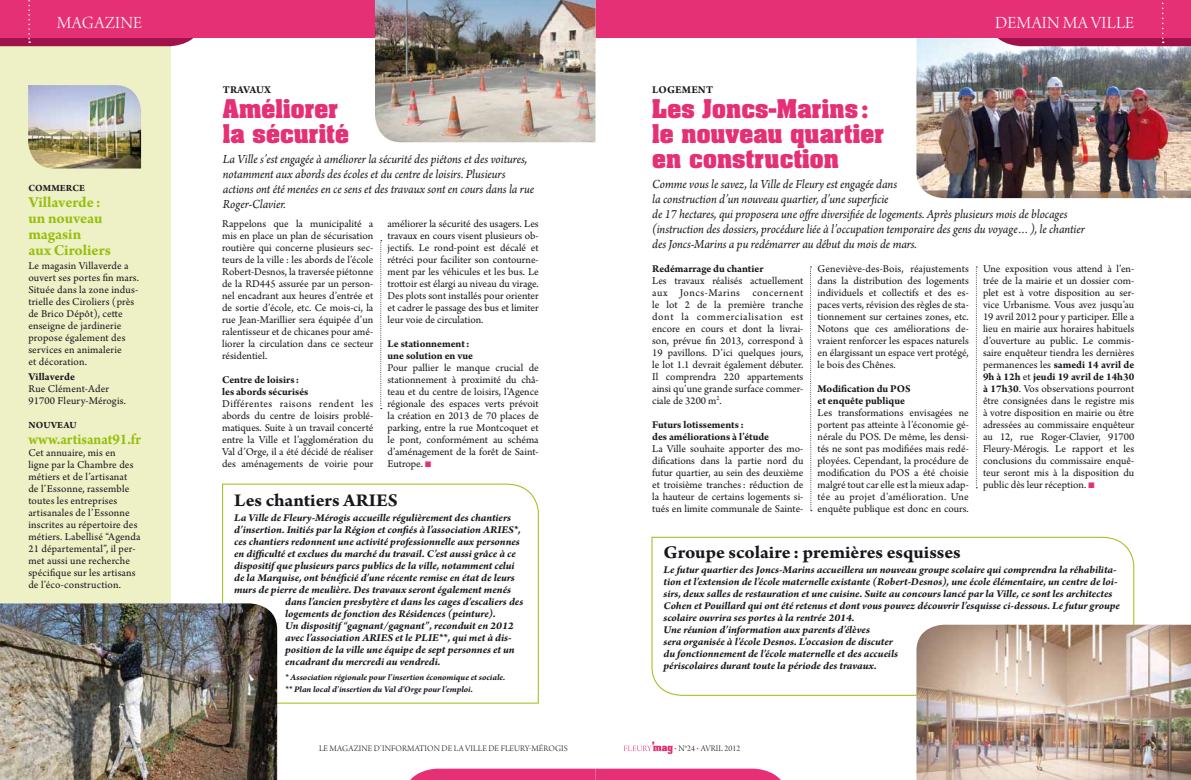
<style>
.page{position:relative;width:1191px;height:780px;background:#fff}
.page>*{position:absolute;margin:0;border:0;box-sizing:border-box;transform-origin:0 0}
.t1{font:700 22px/25px "Aachen Std";letter-spacing:.005em;color:#e53075}
.t2{font:700 19px "Arno Pro";color:#1a171c;scale:1.05 1}
.t3{font:18px "Arno Pro Light Display";color:#fff}
.t4{font:700 16px/16px "Arno Pro";color:#97bf0d}
.t5{font:700 16px "Arno Pro";color:#97bf0d;scale:.92 1}
.t6{font:italic 13px/15px "Arno Pro";letter-spacing:-.005em;color:#1a171c;scale:.96 1}
.t7{font:11px/12px "Arno Pro";letter-spacing:.005em;color:#1a171c;text-align:justify}
.t8{font:italic 700 11px/12px "Arno Pro";letter-spacing:-.005em;color:#1a171c;scale:1.05 1}
.t9{font:700 11px/12px "Arno Pro";color:#1a171c}
.t10{font:700 11px "Arno Pro";letter-spacing:.025em;color:#1a171c}
.t11{font:700 10px "Arno Pro";letter-spacing:.025em;color:#1a171c}
.t12{font:italic 700 9px/12px "Arno Pro";letter-spacing:-.005em;color:#1a171c;scale:1.05 1}
.t13{font:9px "Arno Pro Light Display";letter-spacing:.01em;color:#1a171c}
.s1{color:#e53075}
.s2{font-weight:700}
</style>
<div class="page">
<div style="left:0;top:0;width:170px;height:780px;background:#eef1c6"></div>
<img style="left:916px;top:38px;width:275px;height:160px">
<div style="left:0;top:0;width:1191px;height:38px;background:#e53075"></div>
<svg style="left:986px;top:2px;width:205px;height:44px"></svg>
<svg style="left:0;top:0;width:194px;height:46px"></svg>
<svg style="left:410px;top:768px;width:371px;height:12px;background:#e74482"></svg>
<svg style="left:624px;top:741px;width:48px;height:13px"></svg>
<svg style="left:380px;top:240px;width:2px;height:169px"></svg>
<svg style="left:810px;top:266px;width:2px;height:245px"></svg>
<svg style="left:976px;top:266px;width:1px;height:222px"></svg>
<svg style="left:651px;top:536px;width:483px;height:160px"></svg>
<svg style="left:222px;top:483px;width:317px;height:221px"></svg>
<img style="left:916px;top:624px;width:275px;height:156px">
<img style="left:0;top:603px;width:277px;height:177px">
<img style="left:28px;top:85px;width:113px;height:83px">
<img style="left:375px;top:0;width:220px;height:142px">
<h3 class="t3" style="left:57px;top:13px;width:12px">MAGAZINE</h3>
<h3 class="t3" style="left:995px;top:13px;width:12px">DEMAIN</h3>
<h3 class="t3" style="left:1062px;top:13px;width:38px">MA VILLE</h3>
<p class="t11" style="left:28px;top:182px;width:58px">commerce</p>
<h3 class="t4" style="left:28px;top:194px;width:84px">Villaverde : un nouveau magasin<br>aux Ciroliers</h3>
<p class="t7" style="left:28px;top:261px;width:112px;text-align:left">Le magasin Villaverde a ouvert ses portes fin mars.<br>Située dans la zone indus&shy;trielle des Ciroliers (près de Brico Dépôt), cette enseigne de jardinerie propose également des services en animalerie<br>et décoration.</p>
<p class="t9" style="left:28px;top:371px;width:48px">Villaverde</p>
<p class="t7" style="left:28px;top:383px;width:99px">Rue Clément-Ader<br>91700 Fleury-Mérogis.</p>
<p class="t11" style="left:28px;top:419px;width:48px">Nouveau</p>
<h3 class="t5" style="left:28px;top:430px;width:124px">www.artisanat91.fr</h3>
<p class="t7" style="left:28px;top:447px;width:114px;text-align:left">Cet annuaire, mis en<br>ligne par la Chambre des métiers et de l’artisanat<br>de l’Essonne, rassemble toutes les entreprises artisanales de l’Essonne inscrites au répertoire des métiers. Labellisé “Agenda<br>21 départemental”, il per&shy;met aussi une recherche spécifique sur les artisans de l’éco-construction.</p>
<p class="t9" style="left:223px;top:84px;width:50px">travaux</p>
<h1 class="t1" style="left:223px;top:96px;width:128px">Améliorer la sécurité</h1>
<p class="t6" style="left:223px;top:152px;width:326px">La Ville s’est engagée à améliorer la sécurité des piétons et des voitures, notamment aux abords des écoles et du centre de loisirs. Plusieurs actions ont été menées en ce sens et des travaux sont en cours dans la rue Roger-Clavier.</p>
<p class="t7" style="left:222px;top:218px;width:153px">Rappelons que la municipalité a mis en place un plan de sécurisation routière qui concerne plusieurs sec&shy;teurs de la ville : les abords de l’école Robert-Desnos, la traversée piétonne de la RD445 assurée par un person&shy;nel encadrant aux heures d’entrée et de sortie d’école, etc. Ce mois-ci, la rue Jean-Marillier sera équipée d’un ralentisseur et de chicanes pour amé&shy;liorer la circulation dans ce secteur résidentiel.</p>
<p class="t9" style="left:222px;top:374px;width:88px">Centre de loisirs: les abords sécurisés</p>
<p class="t7" style="left:222px;top:398px;width:153px">Différentes raisons rendent les abords du centre de loisirs problé&shy;matiques. Suite à un travail concerté entre la Ville et l’agglomération du Val d’Orge, il a été décidé de réaliser des aménagements de voirie pour</p>
<p class="t7" style="left:387px;top:218px;width:153px">améliorer la sécurité des usagers. Les travaux en cours visent plusieurs ob&shy;jectifs. Le rond-point est décalé et rétréci pour faciliter son contourne&shy;ment par les véhicules et les bus. Le trottoir est élargi au niveau du virage.<br>Des plots sont installés pour orienter et cadrer le passage des bus et limiter leur voie de circulation.</p>
<p class="t9" style="left:387px;top:338px;width:87px">Le stationnement: une solution en vue</p>
<p class="t7" style="left:387px;top:362px;width:153px">Pour pallier le manque crucial de stationnement à proximité du châ&shy;teau et du centre de loisirs, l’Agence régionale des espaces verts prévoit la création en 2013 de 70 places de parking, entre la rue Montcoquet et le pont, conformément au schéma d’aménagement de la forêt de Saint-Eutrope. <span class="s1">■</span></p>
<h2 class="t2" style="left:234px;top:489px;width:116px">Les chantiers ARIES</h2>
<p class="t8" style="left:234px;top:512px;width:265px">La Ville de Fleury-Mérogis accueille régulièrement des chantiers</p>
<p class="t8" style="left:234px;top:524px;width:274px">d’insertion. Initiés par la Région et confiés à l’association ARIES*,</p>
<p class="t8" style="left:234px;top:536px;width:273px">ces chantiers redonnent une activité professionnelle aux personnes</p>
<p class="t8" style="left:234px;top:548px;width:270px">en difficulté et exclues du marché du travail. C’est aussi grâce à ce</p>
<p class="t8" style="left:234px;top:560px;width:269px">dispositif que plusieurs parcs publics de la ville, notamment celui</p>
<p class="t8" style="left:234px;top:572px;width:269px">de la Marquise, ont bénéficié d’une récente remise en état de leurs</p>
<p class="t8" style="left:234px;top:584px;width:265px">murs de pierre de meulière. Des travaux seront également menés</p>
<p class="t8" style="left:285px;top:596px;width:228px">dans l’ancien presbytère et dans les cages d'escaliers des</p>
<p class="t8" style="left:285px;top:608px;width:202px">logements de fonction des Résidences (peinture).</p>
<p class="t8" style="left:285px;top:620px;width:219px">Un dispositif “gagnant/gagnant”, reconduit en 2012</p>
<p class="t8" style="left:285px;top:632px;width:217px">avec l’association ARIES et le PLIE**, qui met à dis-</p>
<p class="t8" style="left:285px;top:644px;width:220px">position de la ville une équipe de sept personnes et un</p>
<p class="t8" style="left:285px;top:656px;width:149px">encadrant du mercredi au vendredi.</p>
<p class="t12" style="left:285px;top:671px;width:211px">* Association régionale pour l’insertion économique et sociale. ** Plan local d’insertion du Val d’Orge pour l’emploi.</p>
<p class="t10" style="left:652px;top:83px;width:62px">logement</p>
<h1 class="t1" style="left:652px;top:96px;width:234px">Les Joncs-Marins : le nouveau quartier en construction</h1>
<p class="t6" style="left:652px;top:177px;width:452px">Comme vous le savez, la Ville de Fleury est engagée dans<br>la construction d’un nouveau quartier, d’une superficie<br>de 17 hectares, qui proposera une offre diversifiée de logements. Après plusieurs mois de blocages (instruction des dossiers, procédure liée à l’occupation temporaire des gens du voyage…), le chantier des Joncs-Marins a pu redémarrer au début du mois de mars.</p>
<p class="t9" style="left:652px;top:263px;width:113px">Redémarrage du chantier</p>
<p class="t7" style="left:652px;top:275px;width:153px">Les travaux réalisés actuellement aux Joncs-Marins concernent le lot 2 de la première tranche dont la commercialisation est encore en cours et dont la livrai&shy;son, prévue fin 2013, correspond à 19 pavillons. D’ici quelques jours, le lot 1.1 devrait également débuter.<br>Il comprendra 220 appartements ainsi qu’une grande surface commer&shy;ciale de 3200 m<sup>2</sup>.</p>
<p class="t9" style="left:652px;top:419px;width:118px">Futurs lotissements:<br>des améliorations à l’étude</p>
<p class="t7" style="left:652px;top:443px;width:153px">La Ville souhaite apporter des mo&shy;difications dans la partie nord du futur quartier, au sein des deuxième et troisième tranches: réduction de la hauteur de certains logements si&shy;tués en limite communale de Sainte-</p>
<p class="t7" style="left:817px;top:263px;width:153px">Geneviève-des-Bois, réajustements dans la distribution des logements individuels et collectifs et des es&shy;paces verts, révision des règles de sta&shy;tionnement sur certaines zones, etc.<br>Notons que ces améliorations de&shy;vraient renforcer les espaces naturels en élargissant un espace vert protégé, le bois des Chênes.</p>
<p class="t9" style="left:817px;top:383px;width:89px">Modification du POS et enquête publique</p>
<p class="t7" style="left:817px;top:407px;width:153px">Les transformations envisagées ne portent pas atteinte à l’économie gé&shy;nérale du POS. De même, les densi&shy;tés ne sont pas modifiées mais redé&shy;ployées. Cependant, la procédure de modification du POS a été choisie malgré tout car elle est la mieux adap&shy;tée au projet d’amélioration. Une enquête publique est donc en cours.</p>
<p class="t7" style="left:983px;top:263px;width:153px">Une exposition vous attend à l’en&shy;trée de la mairie et un dossier com&shy;plet est à votre disposition au ser&shy;vice Urbanisme. Vous avez jusqu’au 19 avril 2012 pour y participer. Elle a lieu en mairie aux horaires habituels d’ouverture au public. Le commis&shy;saire enquêteur tiendra les dernières permanences les <span class="s2">samedi 14 avril de 9h à 12h</span> et <span class="s2">jeudi 19 avril de 14h30 à 17h30</span>. Vos observations pourront être consignées dans le registre mis à votre disposition en mairie ou être adressées au commissaire enquêteur au 12, rue Roger-Clavier, 91700<br>Fleury-Mérogis. Le rapport et les conclusions du commissaire enquê&shy;teur seront mis à la disposition du public dès leur réception. <span class="s1">■</span></p>
<h2 class="t2" style="left:663px;top:541px;width:285px">Groupe scolaire : premières esquisses</h2>
<p class="t8" style="left:663px;top:564px;width:436px">Le futur quartier des Joncs-Marins accueillera un nouveau groupe scolaire qui comprendra la réhabilita&shy;tion et l’extension de l’école maternelle existante (Robert-Desnos), une école élémentaire, un centre de loi&shy;sirs, deux salles de restauration et une cuisine. Suite au concours lancé par la Ville, ce sont les architectes Cohen et Pouillard qui ont été retenus et dont vous pouvez découvrir l’esquisse ci-dessous. Le futur groupe scolaire ouvrira ses portes à la rentrée 2014.<br>Une réunion d’information aux parents d’élèves<br>sera organisée à l’école Desnos. L’occasion de discuter<br>du fonctionnement de l’école maternelle et des accueils<br>périscolaires durant toute la période des travaux.</p>
<p class="t13" style="left:319px;top:743px;width:250px">LE MAGAZINE D’INFORMATION DE LA VILLE DE FLEURY-MÉROGIS</p>
<p class="t13" style="left:674px;top:743px;width:33px"><span class="s1">•</span> N°24 <span class="s1">•</span> AVRIL</p>
<p class="t13" style="left:724px;top:743px;width:17px">2012</p>
</div>
